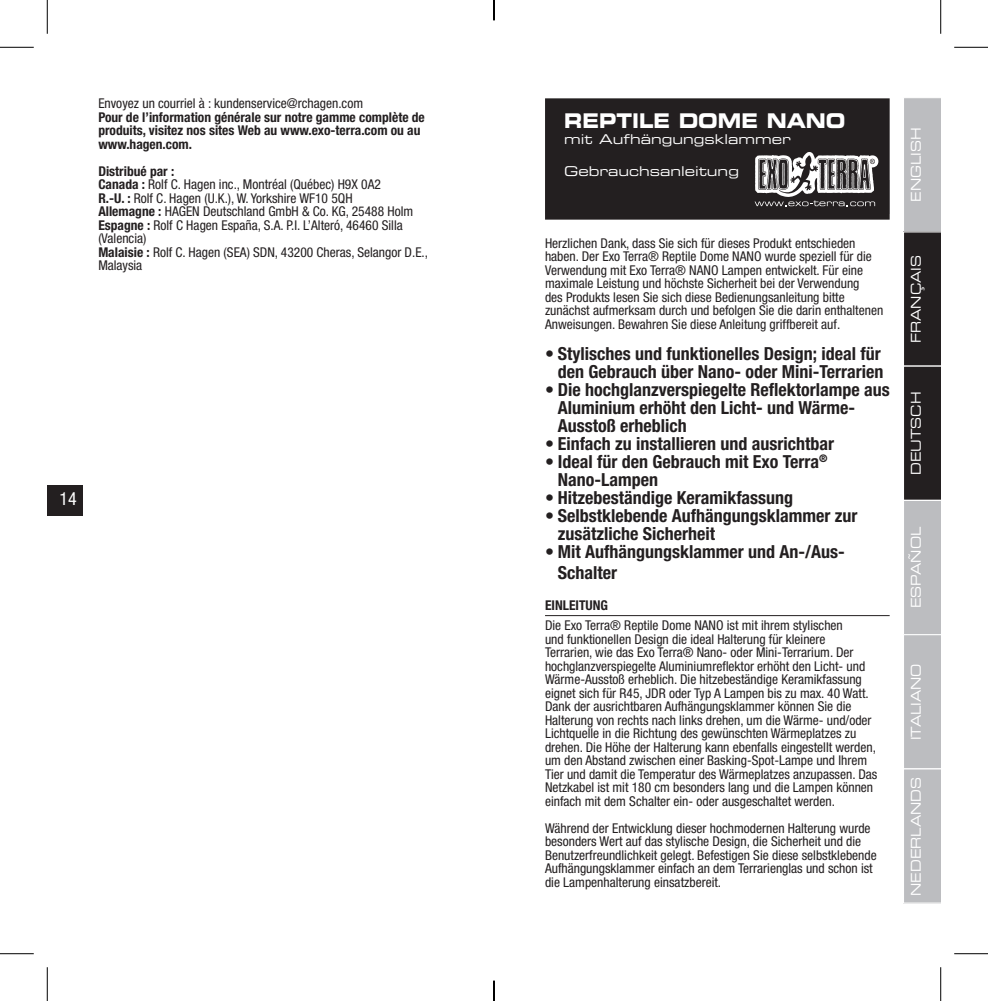
<style>
.page{position:relative;width:988px;height:1001px;background:#fff}
.page>*{position:absolute;margin:0;border:0;box-sizing:border-box;transform-origin:0 0}
.t1{font:20.25px "Eurostile LT Std Bold Ex 2";color:#fff;scale:.87 1}
.t2{font:700 condensed 18px/18px "Helvetica Neue LT Std";color:#231f20}
.t3{font:condensed 18px "Helvetica Neue LT Std";color:#fff}
.t4{font:condensed 13.5px/13.5px "Helvetica Neue LT Std";color:#231f20}
.t5{font:700 condensed 13.5px/13.5px "Helvetica Neue LT Std";color:#231f20}
.t6{font:13.5px "Eurostile LT Std Ex 2";color:#fff;scale:.9 1}
.t7{font:13.5px "Eurostile LT Std Ex 2";color:#fff}
.s1{font-weight:700}
</style>
<div class="page">
<div style="left:47px;top:485px;width:36px;height:30px;background:#231f20"></div>
<svg style="left:903px;top:98px;width:37px;height:805px;background:#8d8c8e"></svg>
<hr style="left:545px;top:615px;width:344px;height:1px;background:#231f20">
<div style="left:546px;top:99px;width:342px;height:119px;background:#231f20"></div>
<div style="left:545px;top:98px;width:344px;height:121px;border:2px solid #231f20"></div>
<svg style="left:754px;top:152px;width:124px;height:54px"></svg>
<hr style="left:0;top:47px;width:34px;height:1px;background:#000">
<hr style="left:954px;top:47px;width:33px;height:1px;background:#000">
<hr style="left:0;top:953px;width:34px;height:1px;background:#000">
<hr style="left:954px;top:953px;width:33px;height:1px;background:#000">
<hr style="left:47px;top:0;width:1px;height:34px;background:#000">
<hr style="left:47px;top:966px;width:1px;height:34px;background:#000">
<hr style="left:940px;top:0;width:1px;height:34px;background:#000">
<hr style="left:940px;top:966px;width:1px;height:34px;background:#000">
<svg style="left:493px;top:0;width:1px;height:20px"></svg>
<svg style="left:493px;top:980px;width:1px;height:20px"></svg>
<p class="t4" style="left:98px;top:96px;width:266px">Envoyez un courriel à : kundenservice@rchagen.com</p>
<p class="t5" style="left:98px;top:110px;width:328px">Pour de l’information générale sur notre gamme complète de produits, visitez nos sites Web au www.exo-terra.com ou au www.hagen.com.</p>
<p class="t4" style="left:98px;top:164px;width:331px"><span class="s1">Distribué par :<br>Canada :</span> Rolf C. Hagen inc., Montréal (Québec) H9X 0A2<br><span class="s1">R.-U. :</span> Rolf C. Hagen (U.K.), W. Yorkshire WF10 5QH<br><span class="s1">Allemagne :</span> HAGEN Deutschland GmbH &amp; Co. KG, 25488 Holm <span class="s1">Espagne :</span> Rolf C Hagen España, S.A. P.I. L’Alteró, 46460 Silla (Valencia)<br><span class="s1">Malaisie :</span> Rolf C. Hagen (SEA) SDN, 43200 Cheras, Selangor D.E., Malaysia</p>
<h2 class="t3" style="left:60px;top:488px;width:19px">14</h2>
<h1 class="t1" style="left:564px;top:106px;width:325px">REPTILE DOME NANO</h1>
<p class="t7" style="left:564px;top:130px;width:228px">mit Aufhängungsklammer</p>
<p class="t7" style="left:564px;top:162px;width:176px">Gebrauchsanleitung</p>
<p class="t4" style="left:545px;top:236px;width:340px">Herzlichen Dank, dass Sie sich für dieses Produkt entschieden haben. Der Exo Terra® Reptile Dome NANO wurde speziell für die Verwendung mit Exo Terra® NANO Lampen entwickelt. Für eine maximale Leistung und höchste Sicherheit bei der Verwendung<br>des Produkts lesen Sie sich diese Bedienungsanleitung bitte zunächst aufmerksam durch und befolgen Sie die darin enthaltenen Anweisungen. Bewahren Sie diese Anleitung griffbereit auf.</p>
<h2 class="t2" style="left:545px;top:344px;width:340px;text-align:right">• Stylisches und funktionelles Design; ideal für den Gebrauch über Nano- oder Mini-Terrarien</h2>
<h2 class="t2" style="left:557px;top:380px;width:333px;text-indent:-13px">• Die hochglanzverspiegelte Reflektorlampe aus<br>Aluminium erhöht den Licht- und Wärme-<br>Ausstoß erheblich</h2>
<h2 class="t2" style="left:545px;top:434px;width:290px">• Einfach zu installieren und ausrichtbar</h2>
<h2 class="t2" style="left:557px;top:452px;width:271px;text-indent:-13px">• Ideal für den Gebrauch mit Exo Terra<sup>®<br></sup>Nano-Lampen</h2>
<h2 class="t2" style="left:545px;top:488px;width:249px">• Hitzebeständige Keramikfassung</h2>
<h2 class="t2" style="left:557px;top:506px;width:301px;text-indent:-13px">• Selbstklebende Aufhängungsklammer zur zusätzliche Sicherheit</h2>
<h2 class="t2" style="left:557px;top:541px;width:288px;line-height:20.2px;text-indent:-13px">• Mit Aufhängungsklammer und An-/Aus-<br>Schalter</h2>
<p class="t5" style="left:545px;top:598px;width:64px">EINLEITUNG</p>
<p class="t4" style="left:545px;top:618px;width:334px">Die Exo Terra® Reptile Dome NANO ist mit ihrem stylischen<br>und funktionellen Design die ideal Halterung für kleinere<br>Terrarien, wie das Exo Terra® Nano- oder Mini-Terrarium. Der hochglanzverspiegelte Aluminiumreflektor erhöht den Licht- und Wärme-Ausstoß erheblich. Die hitzebeständige Keramikfassung eignet sich für R45, JDR oder Typ A Lampen bis zu max. 40 Watt.<br>Dank der ausrichtbaren Aufhängungsklammer können Sie die Halterung von rechts nach links drehen, um die Wärme- und/oder Lichtquelle in die Richtung des gewünschten Wärmeplatzes zu drehen. Die Höhe der Halterung kann ebenfalls eingestellt werden, um den Abstand zwischen einer Basking-Spot-Lampe und Ihrem Tier und damit die Temperatur des Wärmeplatzes anzupassen. Das Netzkabel ist mit 180 cm besonders lang und die Lampen können einfach mit dem Schalter ein- oder ausgeschaltet werden.</p>
<p class="t4" style="left:545px;top:820px;width:333px">Während der Entwicklung dieser hochmodernen Halterung wurde besonders Wert auf das stylische Design, die Sicherheit und die Benutzerfreundlichkeit gelegt. Befestigen Sie diese selbstklebende Aufhängungsklammer einfach an dem Terrarienglas und schon ist die Lampenhalterung einsatzbereit.</p>
<p class="t6" style="left:906px;top:202px;width:84px;rotate:-90deg">ENGLISH</p>
<p class="t6" style="left:906px;top:343px;width:99px;rotate:-90deg">FRANÇAIS</p>
<p class="t6" style="left:906px;top:475px;width:94px;rotate:-90deg">DEUTSCH</p>
<p class="t6" style="left:906px;top:608px;width:92px;rotate:-90deg">ESPAÑOL</p>
<p class="t6" style="left:906px;top:740px;width:87px;rotate:-90deg">ITALIANO</p>
<p class="t6" style="left:906px;top:895px;width:133px;rotate:-90deg">NEDERLANDS</p>
</div>
